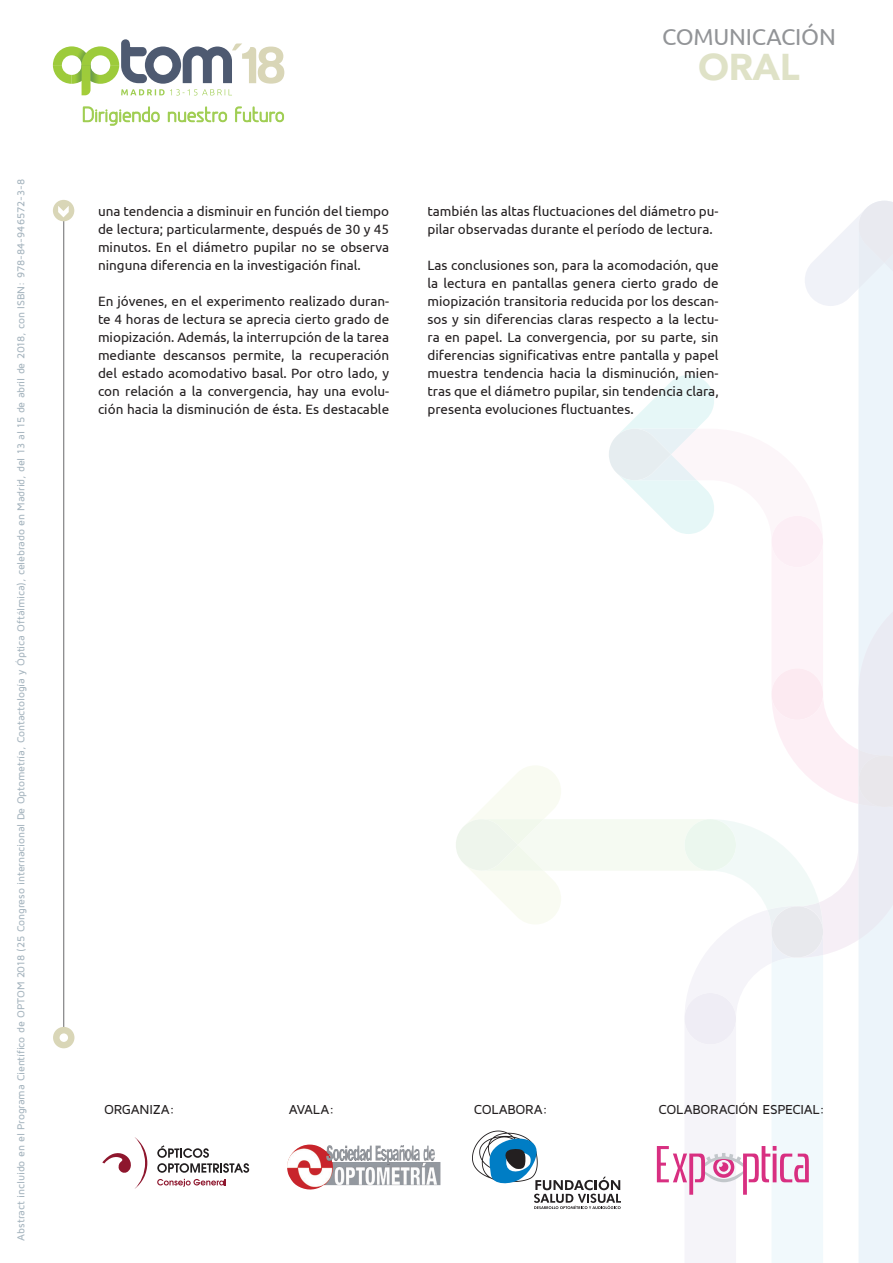
<style>
.page{position:relative;width:893px;height:1263px;background:#fff}
.page>*{position:absolute;margin:0;border:0;box-sizing:border-box;transform-origin:0 0}
.t1{font:900 37.2px "Avenir";color:#dfe2c7}
.t2{font:23.1px "Ubuntu";letter-spacing:-.01em;color:#929497}
.t3{font:19.65px "Greyscale Basic";color:#a0ce53}
.t4{font:13.5px/18px "Ubuntu";color:#231f20;text-align:justify}
.t5{font:500 13.5px "Maven Pro";letter-spacing:-.025em;color:#231f20}
.t6{font:500 10.5px "Maven Pro";letter-spacing:-.015em;color:#a5b4be}
</style>
<div class="page">
<svg style="left:157px;top:1145px;width:92px;height:28px"></svg>
<svg style="left:157px;top:1179px;width:69px;height:8px"></svg>
<svg style="left:102px;top:1137px;width:45px;height:52px"></svg>
<img style="left:287px;top:1144px;width:153px;height:46px">
<svg style="left:456px;top:201px;width:437px;height:1062px"></svg>
<hr style="left:63px;top:209px;width:1px;height:828px;background:#69696c">
<div style="left:53px;top:200px;width:21px;height:21px;background:#d9d6b7;border-radius:50%"></div>
<svg style="left:58px;top:206px;width:11px;height:11px"></svg>
<div style="left:53px;top:1027px;width:21px;height:21px;background:#d9d6b7;border-radius:50%"></div>
<div style="left:60px;top:1033px;width:8px;height:9px;background:#fff;border-radius:50%"></div>
<svg style="left:53px;top:39px;width:231px;height:56px"></svg>
<svg style="left:83px;top:106px;width:77px;height:20px"></svg>
<svg style="left:168px;top:106px;width:59px;height:16px"></svg>
<svg style="left:235px;top:106px;width:49px;height:16px"></svg>
<p class="t6" style="left:14px;top:1240px;width:1063px;rotate:-90deg">ABSTRACT INCLUIDO EN EL PROGRAMA CIENTÍFICO DE OPTOM 2018 (25 CONGRESO INTERNACIONAL DE OPTOMETRÍA, CONTACTOLOGÍA Y ÓPTICA OFTÁLMICA), CELEBRADO EN MADRID, DEL 13 AL 15 DE ABRIL DE 2018, CON ISBN: 978-84-946572-3-8</p>
<h3 class="t3" style="left:82px;top:103px;width:204px">Dirigiendo nuestro futuro</h3>
<p class="t4" style="left:98px;top:202px;width:293px">una tendencia a disminuir en función del tiempo de lectura; particularmente, después de 30 y 45 minutos. En el diámetro pupilar no se observa ninguna diferencia en la investigación final.</p>
<p class="t4" style="left:98px;top:292px;width:293px">En jóvenes, en el experimento realizado duran&shy;te 4 horas de lectura se aprecia cierto grado de miopización. Además, la interrupción de la tarea mediante descansos permite, la recuperación del estado acomodativo basal. Por otro lado, y con relación a la convergencia, hay una evolu&shy;ción hacia la disminución de ésta. Es destacable</p>
<h2 class="t2" style="left:662px;top:22px;width:171px">COMUNICACIón</h2>
<h1 class="t1" style="left:698px;top:35px;width:103px">ORAL</h1>
<p class="t4" style="left:427px;top:202px;width:293px">también las altas fluctuaciones del diámetro pu&shy;pilar observadas durante el período de lectura.</p>
<p class="t4" style="left:427px;top:256px;width:293px">Las conclusiones son, para la acomodación, que la lectura en pantallas genera cierto grado de miopización transitoria reducida por los descan&shy;sos y sin diferencias claras respecto a la lectu&shy;ra en papel. La convergencia, por su parte, sin diferencias significativas entre pantalla y papel muestra tendencia hacia la disminución, mien&shy;tras que el diámetro pupilar, sin tendencia clara, presenta evoluciones fluctuantes.</p>
<p class="t5" style="left:104px;top:1101px;width:72px">ORGANIZA:</p>
<p class="t5" style="left:289px;top:1101px;width:47px">AVALA:</p>
<p class="t5" style="left:474px;top:1101px;width:76px">COLABORA:</p>
<p class="t5" style="left:659px;top:1101px;width:10px">COLABORACIÓN</p>
<p class="t5" style="left:762px;top:1101px;width:38px">ESPECIAL</p>
<p class="t5" style="left:819px;top:1101px;width:7px">:</p>
</div>
